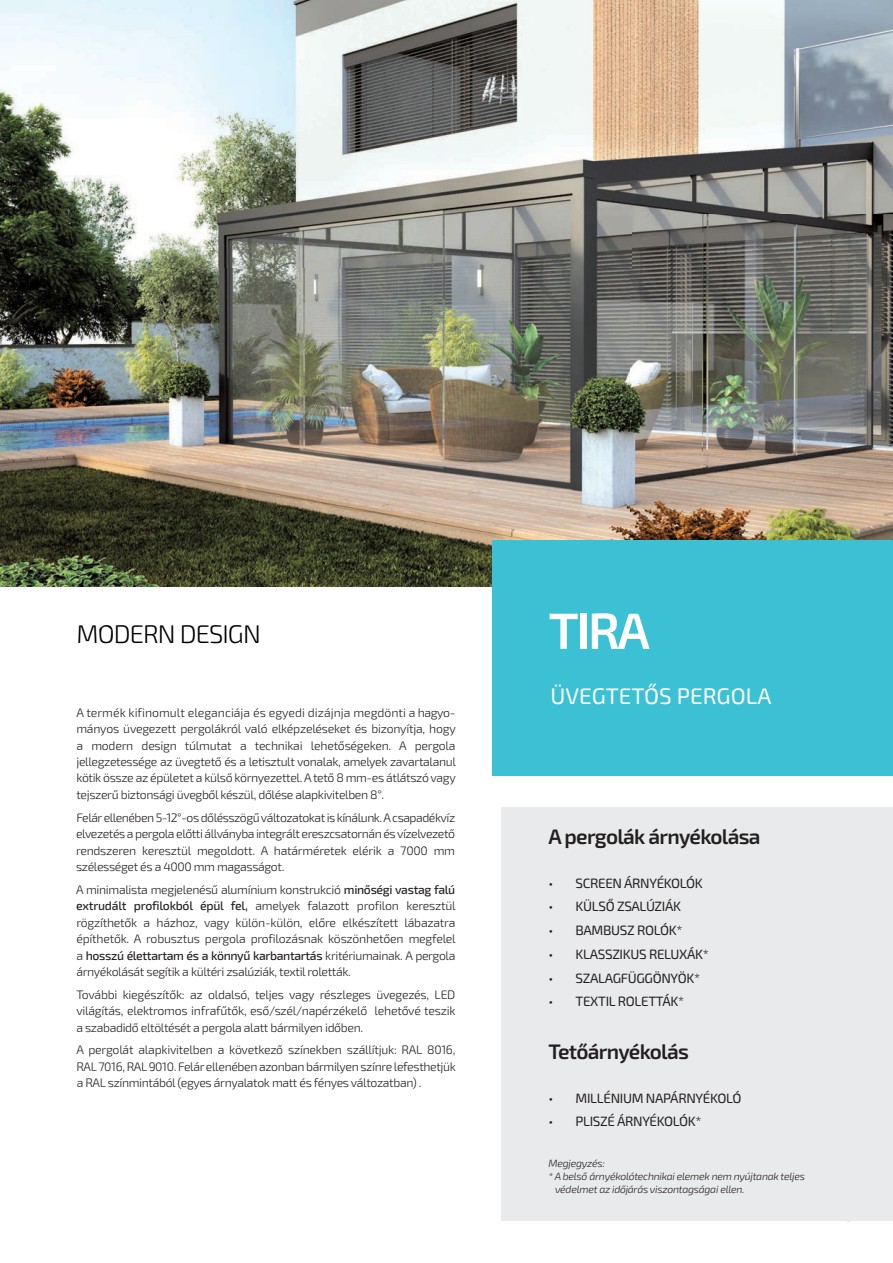
<style>
.page{position:relative;width:893px;height:1263px;background:#fff}
.page>*{position:absolute;margin:0;border:0;box-sizing:border-box;transform-origin:0 0}
.t1{font:600 51px "Exo 2";color:#fff}
.t2{font:300 25.5px "Exo 2";letter-spacing:-.035em;color:#010101}
.t3{font:22.5px "Exo 2";color:#fff}
.t4{font:600 21px "Exo 2";letter-spacing:-.035em;color:#231f20}
.t5{font:13.5px "Exo 2";letter-spacing:-.025em;color:#231f20}
.t6{font:300 12.3px/16.5px "Exo 2";letter-spacing:-.03em;color:#231f20;text-align:justify}
.t7{font:italic 300 10.5px "Exo 2";letter-spacing:-.025em;color:#231f20}
.s1{font-weight:500}
</style>
<div class="page">
<img style="left:0;top:0;width:893px;height:587px">
<div style="left:493px;top:540px;width:400px;height:236px;background:#3cc1d4"></div>
<div style="left:502px;top:808px;width:391px;height:413px;background:#e9eaeb"></div>
<h2 class="t2" style="left:77px;top:619px;width:186px">MODERN DESIGN</h2>
<p class="t6" style="left:76px;top:704px;width:381px">A termék kifinomult eleganciája és egyedi dizájnja megdönti a hagyo&shy;mányos üvegezett pergolákról való elképzeléseket és bizonyítja, hogy a modern design túlmutat a technikai lehetőségeken. A pergola jellegzetessége az üvegtető és a letisztult vonalak, amelyek zavartalanul kötik össze az épületet a külső környezettel. A tető 8 mm-es átlátszó vagy tejszerű biztonsági üvegből készül, dőlése alapkivitelben 8°.</p>
<p class="t6" style="left:76px;top:809px;width:381px">Felár ellenében 5-12°-os dőlésszögű változatokat is kínálunk. A csapadékvíz elvezetés a pergola előtti állványba integrált ereszcsatornán és vízelvezető rendszeren keresztül megoldott. A határméretek elérik a 7000 mm szélességet és a 4000 mm magasságot.</p>
<p class="t6" style="left:76px;top:881px;width:381px">A minimalista megjelenésű alumínium konstrukció <span class="s1">minőségi vastag falú extrudált profilokból épül fel,</span> amelyek falazott profilon keresztül rögzíthetők a házhoz, vagy külön-külön, előre elkészített lábazatra építhetők. A robusztus pergola profilozásnak köszönhetően megfelel a <span class="s1">hosszú élettartam és a könnyű karbantartás</span> kritériumainak. A pergola árnyékolását segítik a kültéri zsalúziák, textil roletták.</p>
<p class="t6" style="left:76px;top:986px;width:381px">További kiegészítők: az oldalsó, teljes vagy részleges üvegezés, LED világítás, elektromos infrafűtők, eső/szél/napérzékelő lehetővé teszik a szabadidő eltöltését a pergola alatt bármilyen időben.</p>
<p class="t6" style="left:76px;top:1042px;width:381px">A pergolát alapkivitelben a következő színekben szállítjuk: RAL 8016, RAL 7016, RAL 9010. Felár ellenében azonban bármilyen színre lefesthetjük a RAL színmintából (egyes árnyalatok matt és fényes változatban) .</p>
<h1 class="t1" style="left:549px;top:601px;width:103px">TIRA</h1>
<h3 class="t3" style="left:550px;top:682px;width:222px">ÜVEGTETŐS PERGOLA</h3>
<h3 class="t4" style="left:549px;top:824px;width:213px">A pergolák árnyékolása</h3>
<p class="t5" style="left:549px;top:875px;width:156px">• SCREEN ÁRNYÉKOLÓK</p>
<p class="t5" style="left:549px;top:899px;width:134px">• KÜLSŐ ZSALÚZIÁK</p>
<p class="t5" style="left:549px;top:922px;width:135px">• BAMBUSZ ROLÓK*</p>
<p class="t5" style="left:549px;top:946px;width:162px">• KLASSZIKUS RELUXÁK*</p>
<p class="t5" style="left:549px;top:970px;width:153px">• SZALAGFÜGGÖNYÖK*</p>
<p class="t5" style="left:549px;top:994px;width:137px">• TEXTIL ROLETTÁK*</p>
<h3 class="t4" style="left:549px;top:1039px;width:142px">Tetőárnyékolás</h3>
<p class="t5" style="left:549px;top:1090px;width:194px">• MILLÉNIUM NAPÁRNYÉKOLÓ</p>
<p class="t5" style="left:549px;top:1114px;width:155px">• PLISZÉ ÁRNYÉKOLÓK*</p>
<p class="t7" style="left:549px;top:1157px;width:58px">Megjegyzés:</p>
<p class="t7" style="left:549px;top:1170px;width:258px">* A belső árnyékolótechnikai elemek nem nyújtanak teljes</p>
<p class="t7" style="left:555px;top:1183px;width:191px">védelmet az időjárás viszontagságai ellen.</p>
</div>
